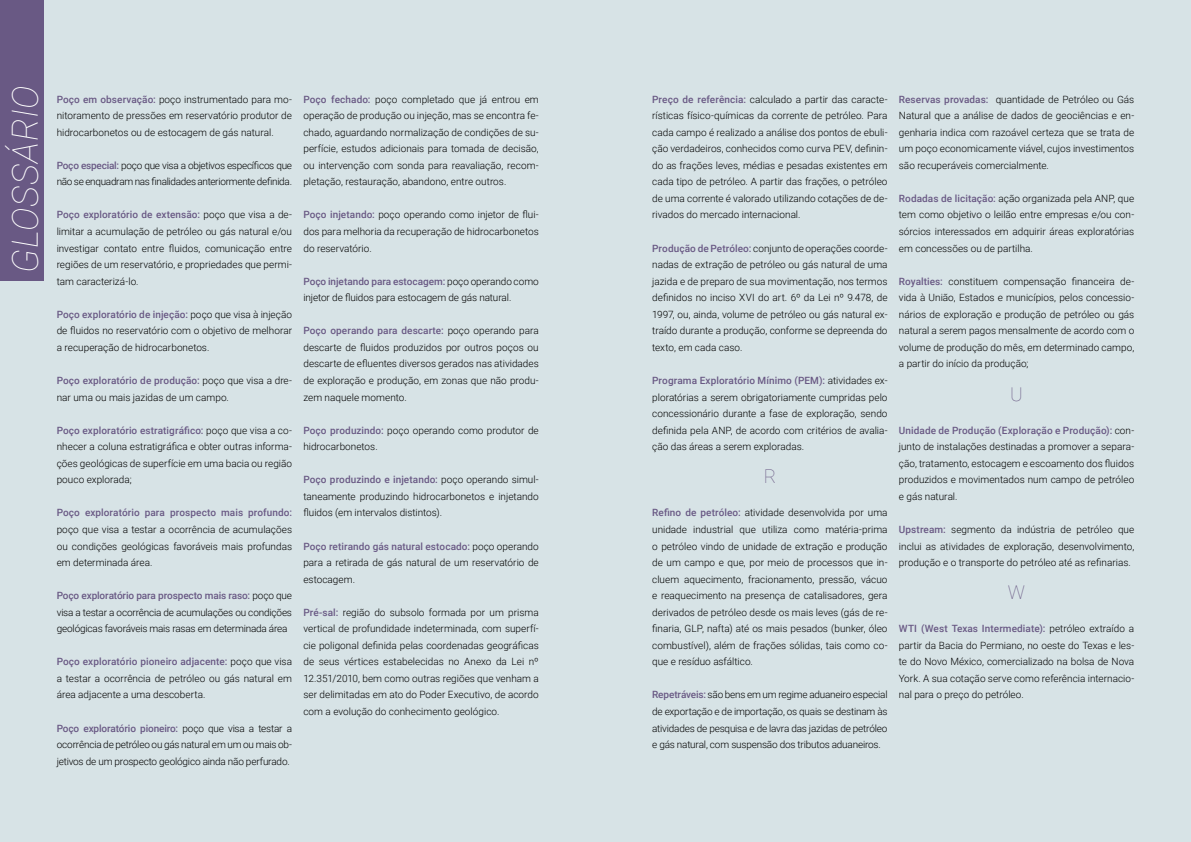
<style>
.page{position:relative;width:1191px;height:842px;background:#d7e3e6}
.page>*{position:absolute;margin:0;border:0;box-sizing:border-box;transform-origin:0 0}
.t1{font:italic 100 36px "Roboto";letter-spacing:.015em;color:#fff}
.t2{font:100 19px "Roboto";color:#695984}
.t3{font:300 10px/16.5px "Roboto";color:#000;text-align:justify}
.t4{font:300 10px/16.5px "Roboto";letter-spacing:-.03em;color:#000}
.t5{font:500 10px "Roboto";letter-spacing:.01em;color:#695984}
.s1{font-weight:500;color:#695984}
</style>
<div class="page">
<div style="left:0;top:0;width:44px;height:281px;background:#695984"></div>
<h1 class="t1" style="left:0;top:273px;width:189px;rotate:-90deg">GLOSSÁRIO</h1>
<p class="t3" style="left:303px;top:90px;width:237px"><span class="s1">Poço fechado:</span> poço completado que já entrou em operação de produção ou injeção, mas se encontra fe&shy;chado, aguardando normalização de condições de su&shy;perfície, estudos adicionais para tomada de decisão, ou intervenção com sonda para reavaliação, recom&shy;pletação, restauração, abandono, entre outros.</p>
<p class="t3" style="left:57px;top:90px;width:237px"><span class="s1">Poço em observação:</span> poço instrumentado para mo&shy;nitoramento de pressões em reservatório produtor de hidrocarbonetos ou de estocagem de gás natural.</p>
<p class="t4" style="left:57px;top:157px;width:237px"><span class="s1">Poço especial:</span> poço que visa a objetivos específicos que não se enquadram nas finalidades anteriormente definida.</p>
<p class="t3" style="left:57px;top:206px;width:237px"><span class="s1">Poço exploratório de extensão:</span> poço que visa a de&shy;limitar a acumulação de petróleo ou gás natural e/ou investigar contato entre fluidos, comunicação entre regiões de um reservatório, e propriedades que permi&shy;tam caracterizá-lo.</p>
<p class="t3" style="left:57px;top:306px;width:237px"><span class="s1">Poço exploratório de injeção:</span> poço que visa à injeção de fluidos no reservatório com o objetivo de melhorar a recuperação de hidrocarbonetos.</p>
<p class="t3" style="left:57px;top:372px;width:237px"><span class="s1">Poço exploratório de produção:</span> poço que visa a dre&shy;nar uma ou mais jazidas de um campo.</p>
<p class="t3" style="left:57px;top:421px;width:237px"><span class="s1">Poço exploratório estratigráfico:</span> poço que visa a co&shy;nhecer a coluna estratigráfica e obter outras informa&shy;ções geológicas de superfície em uma bacia ou região pouco explorada;</p>
<p class="t5" style="left:57px;top:506px;width:237px">Poço exploratório para prospecto mais profundo:</p>
<p class="t3" style="left:57px;top:521px;width:237px">poço que visa a testar a ocorrência de acumulações ou condições geológicas favoráveis mais profundas em determinada área.</p>
<p class="t3" style="left:57px;top:587px;width:237px"><span class="s1">Poço exploratório para prospecto mais raso:</span> poço que visa a testar a ocorrência de acumulações ou condições geológicas favoráveis mais rasas em determinada área</p>
<p class="t3" style="left:57px;top:653px;width:237px"><span class="s1">Poço exploratório pioneiro adjacente:</span> poço que visa a testar a ocorrência de petróleo ou gás natural em área adjacente a uma descoberta.</p>
<p class="t3" style="left:57px;top:719px;width:237px"><span class="s1">Poço exploratório pioneiro:</span> poço que visa a testar a ocorrência de petróleo ou gás natural em um ou mais ob&shy;jetivos de um prospecto geológico ainda não perfurado.</p>
<p class="t3" style="left:303px;top:206px;width:237px"><span class="s1">Poço injetando:</span> poço operando como injetor de flui&shy;dos para melhoria da recuperação de hidrocarbonetos do reservatório.</p>
<p class="t3" style="left:303px;top:272px;width:237px"><span class="s1">Poço injetando para estocagem:</span> poço operando como injetor de fluidos para estocagem de gás natural.</p>
<p class="t3" style="left:303px;top:322px;width:237px"><span class="s1">Poço operando para descarte:</span> poço operando para descarte de fluidos produzidos por outros poços ou descarte de efluentes diversos gerados nas atividades de exploração e produção, em zonas que não produ&shy;zem naquele momento.</p>
<p class="t3" style="left:303px;top:421px;width:237px"><span class="s1">Poço produzindo:</span> poço operando como produtor de hidrocarbonetos.</p>
<p class="t3" style="left:303px;top:471px;width:237px"><span class="s1">Poço produzindo e injetando:</span> poço operando simul&shy;taneamente produzindo hidrocarbonetos e injetando fluidos (em intervalos distintos).</p>
<p class="t3" style="left:303px;top:537px;width:237px"><span class="s1">Poço retirando gás natural estocado:</span> poço operando para a retirada de gás natural de um reservatório de estocagem.</p>
<p class="t3" style="left:303px;top:603px;width:237px"><span class="s1">Pré-sal:</span> região do subsolo formada por um prisma vertical de profundidade indeterminada, com superfí&shy;cie poligonal definida pelas coordenadas geográficas de seus vértices estabelecidas no Anexo da Lei nº 12.351/2010, bem como outras regiões que venham a ser delimitadas em ato do Poder Executivo, de acordo com a evolução do conhecimento geológico.</p>
<p class="t3" style="left:652px;top:90px;width:237px"><span class="s1">Preço de referência:</span> calculado a partir das caracte&shy;rísticas físico-químicas da corrente de petróleo. Para cada campo é realizado a análise dos pontos de ebuli&shy;ção verdadeiros, conhecidos como curva PEV, definin&shy;do as frações leves, médias e pesadas existentes em cada tipo de petróleo. A partir das frações, o petróleo de uma corrente é valorado utilizando cotações de de&shy;rivados do mercado internacional.</p>
<p class="t3" style="left:652px;top:239px;width:237px"><span class="s1">Produção de Petróleo:</span> conjunto de operações coorde&shy;nadas de extração de petróleo ou gás natural de uma jazida e de preparo de sua movimentação, nos termos definidos no inciso XVI do art. 6º da Lei nº 9.478, de 1997, ou, ainda, volume de petróleo ou gás natural ex&shy;traído durante a produção, conforme se depreenda do texto, em cada caso.</p>
<p class="t3" style="left:652px;top:372px;width:237px"><span class="s1">Programa Exploratório Mínimo (PEM):</span> atividades ex&shy;ploratórias a serem obrigatoriamente cumpridas pelo concessionário durante a fase de exploração, sendo definida pela ANP, de acordo com critérios de avalia&shy;ção das áreas a serem exploradas.</p>
<h2 class="t2" style="left:763px;top:463px;width:14px">R</h2>
<p class="t3" style="left:652px;top:504px;width:237px"><span class="s1">Refino de petróleo:</span> atividade desenvolvida por uma unidade industrial que utiliza como matéria-prima o petróleo vindo de unidade de extração e produção de um campo e que, por meio de processos que in&shy;cluem aquecimento, fracionamento, pressão, vácuo e reaquecimento na presença de catalisadores, gera derivados de petróleo desde os mais leves (gás de re&shy;finaria, GLP, nafta) até os mais pesados (bunker, óleo combustível), além de frações sólidas, tais como co&shy;que e resíduo asfáltico.</p>
<p class="t3" style="left:652px;top:686px;width:237px"><span class="s1">Repetráveis:</span> são bens em um regime aduaneiro especial de exportação e de importação, os quais se destinam às atividades de pesquisa e de lavra das jazidas de petróleo e gás natural, com suspensão dos tributos aduaneiros.</p>
<p class="t3" style="left:899px;top:90px;width:237px"><span class="s1">Reservas provadas:</span> quantidade de Petróleo ou Gás Natural que a análise de dados de geociências e en&shy;genharia indica com razoável certeza que se trata de um poço economicamente viável, cujos investimentos são recuperáveis comercialmente.</p>
<p class="t3" style="left:899px;top:190px;width:237px"><span class="s1">Rodadas de licitação:</span> ação organizada pela ANP, que tem como objetivo o leilão entre empresas e/ou con&shy;sórcios interessados em adquirir áreas exploratórias em concessões ou de partilha.</p>
<p class="t3" style="left:899px;top:272px;width:237px"><span class="s1">Royalties:</span> constituem compensação financeira de&shy;vida à União, Estados e municípios, pelos concessio&shy;nários de exploração e produção de petróleo ou gás natural a serem pagos mensalmente de acordo com o volume de produção do mês, em determinado campo, a partir do início da produção;</p>
<h2 class="t2" style="left:1010px;top:380px;width:14px">U</h2>
<p class="t3" style="left:899px;top:421px;width:237px"><span class="s1">Unidade de Produção (Exploração e Produção):</span> con&shy;junto de instalações destinadas a promover a separa&shy;ção, tratamento, estocagem e escoamento dos fluidos produzidos e movimentados num campo de petróleo e gás natural.</p>
<p class="t3" style="left:899px;top:521px;width:237px"><span class="s1">Upstream:</span> segmento da indústria de petróleo que inclui as atividades de exploração, desenvolvimento, produção e o transporte do petróleo até as refinarias.</p>
<h2 class="t2" style="left:1008px;top:579px;width:19px">W</h2>
<p class="t3" style="left:899px;top:620px;width:237px"><span class="s1">WTI (West Texas Intermediate):</span> petróleo extraído a partir da Bacia do Permiano, no oeste do Texas e les&shy;te do Novo México, comercializado na bolsa de Nova York. A sua cotação serve como referência internacio&shy;nal para o preço do petróleo.</p>
</div>
